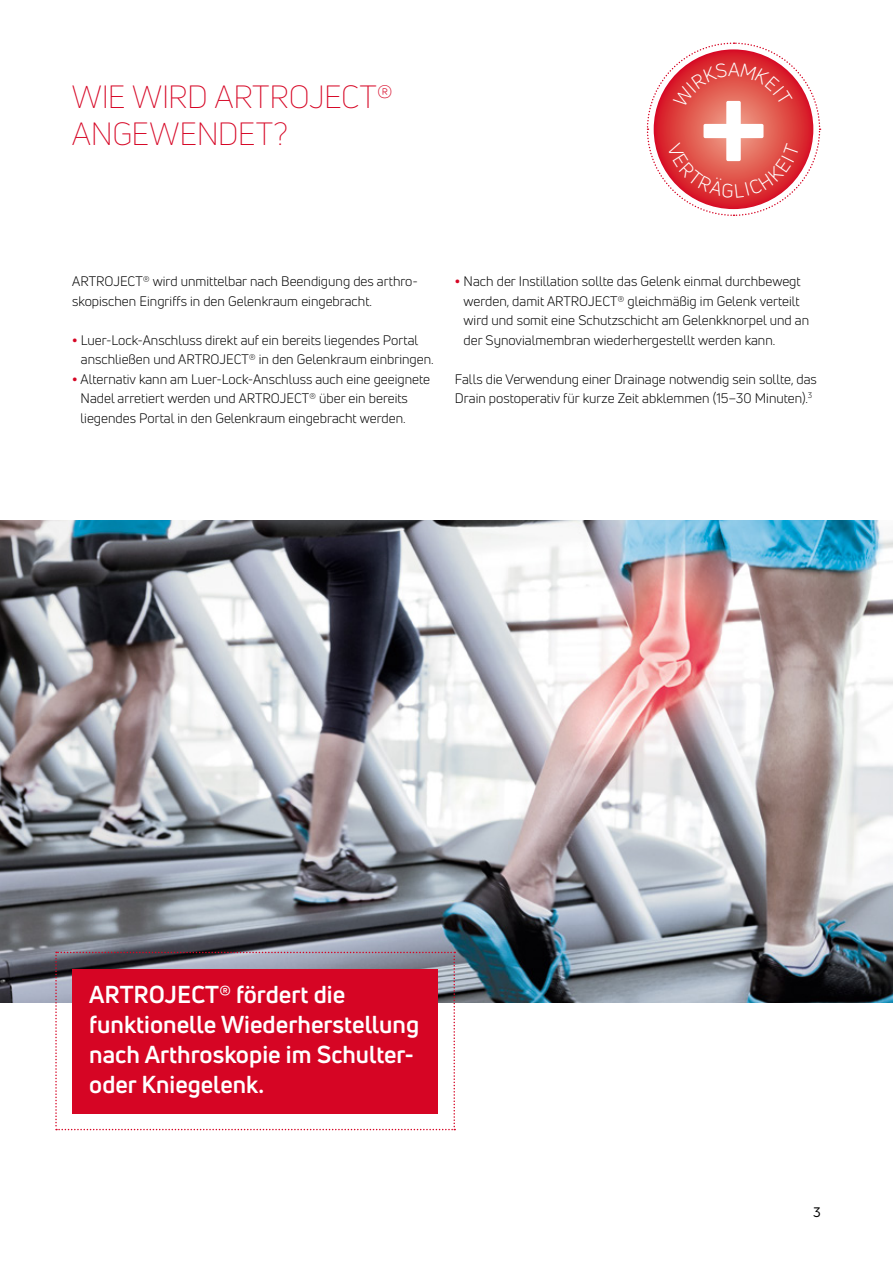
<style>
.page{position:relative;width:893px;height:1263px;background:#fff}
.page>*{position:absolute;margin:0;border:0;box-sizing:border-box;transform-origin:0 0}
.t1{font:700 132px "Uni Neue";color:#fff}
.t2{font:300 31.5px/37.8px "Uni Neue";letter-spacing:-.01em;color:#d60524}
.t3{font:700 24px/30px "Uni Neue";color:#fff}
.t4{font:13.5px/19.5px "Uni Neue";color:#000}
.t5{font:13.5px "Uni Neue";color:#000}
.s1{font-weight:800;color:#d60524}
</style>
<div class="page">
<img style="left:0;top:520px;width:893px;height:483px">
<svg style="left:55px;top:952px;width:400px;height:178px"></svg>
<div style="left:72px;top:969px;width:366px;height:144px;background:#d60524"></div>
<svg style="left:646px;top:42px;width:175px;height:174px"></svg>
<h2 class="t2" style="left:72px;top:77px;width:323px">WIE WIRD ARTROJECT®<br>ANGEWENDET?</h2>
<h1 class="t1" style="left:694px;top:45px;width:80px">+</h1>
<p class="t4" style="left:72px;top:271px;width:347px">ARTROJECT® wird unmittelbar nach Beendigung des arthro&shy;skopischen Eingriffs in den Gelenkraum eingebracht.</p>
<p class="t4" style="left:81px;top:330px;width:354px;text-indent:-9px"><span class="s1">•</span> Luer-Lock-Anschluss direkt auf ein bereits liegendes Portal anschließen und ARTROJECT® in den Gelenkraum einbringen.</p>
<p class="t4" style="left:81px;top:369px;width:351px;text-indent:-8px"><span class="s1">•</span> Alternativ kann am Luer-Lock-Anschluss auch eine geeignete<br>Nadel arretiert werden und ARTROJECT® über ein bereits liegendes Portal in den Gelenkraum eingebracht werden.</p>
<p class="t4" style="left:464px;top:271px;width:347px;text-indent:-9px"><span class="s1">•</span> Nach der Instillation sollte das Gelenk einmal durchbewegt werden, damit ARTROJECT® gleichmäßig im Gelenk verteilt wird und somit eine Schutzschicht am Gelenkknorpel und an der Synovialmembran wiederhergestellt werden kann.</p>
<p class="t4" style="left:455px;top:369px;width:363px">Falls die Verwendung einer Drainage notwendig sein sollte, das<br>Drain postoperativ für kurze Zeit abklemmen (15–30 Minuten).<sup>3</sup></p>
<h3 class="t3" style="left:89px;top:979px;width:331px">ARTROJECT® fördert die funktionelle Wiederherstellung nach Arthroskopie im Schulter&shy;oder Kniegelenk.</h3>
<p class="t5" style="left:813px;top:1204px;width:9px">3</p>
</div>
